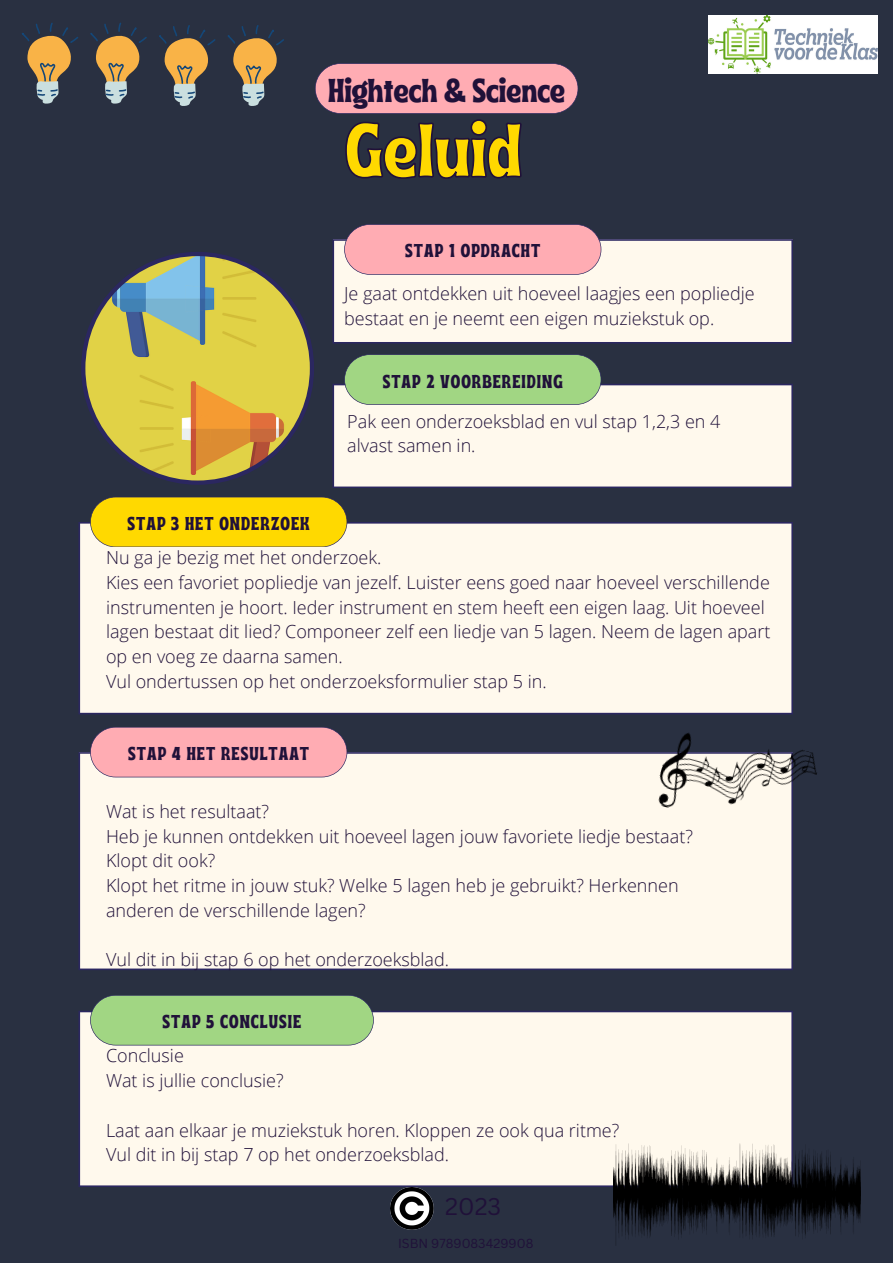
<style>
.page{position:relative;width:893px;height:1263px;background:#293041}
.page>*{position:absolute;margin:0;border:0;box-sizing:border-box;transform-origin:0 0}
.t1{font:75.6px "Ayr Tropika Island Int";color:#ffd900}
.t2{font:33.08px "Ayr Tropika Island Int";color:#201139}
.t3{font:23.55px "Canva Sans";color:#201139}
.t4{font:18.6px "Ayr Tropika Island Int";letter-spacing:.055em;color:#201139}
.t5{font:300 18px/24.8px "Open Sans";color:#201139}
.t6{font:12.75px "Canva Sans";color:#201139}
</style>
<div class="page">
<div style="left:332px;top:239px;width:461px;height:105px;background:#fff9ed"></div>
<div style="left:332px;top:384px;width:461px;height:104px;background:#fff9ed"></div>
<div style="left:78px;top:1011px;width:715px;height:176px;background:#fff9ed"></div>
<div style="left:78px;top:752px;width:715px;height:218px;background:#fff9ed"></div>
<div style="left:78px;top:522px;width:715px;height:192px;background:#fff9ed"></div>
<svg style="left:90px;top:497px;width:257px;height:50px;background:#f6d208"></svg>
<svg style="left:344px;top:224px;width:257px;height:51px;background:#f3a7af"></svg>
<svg style="left:344px;top:354px;width:257px;height:51px;background:#9ccd82"></svg>
<svg style="left:90px;top:727px;width:257px;height:50px;background:#f5a8af"></svg>
<svg style="left:90px;top:995px;width:284px;height:50px;background:#9ecf82"></svg>
<svg style="left:81px;top:252px;width:233px;height:233px;fill:#e1d146"></svg>
<svg style="left:315px;top:63px;width:263px;height:116px"></svg>
<svg style="left:22px;top:23px;width:56px;height:81px"></svg>
<img style="left:709px;top:16px;width:168px;height:58px">
<img style="left:390px;top:1187px;width:43px;height:43px">
<img style="left:652px;top:714px;width:165px;height:130px">
<img style="left:613px;top:1133px;width:247px;height:103px">
<svg style="left:90px;top:22px;width:57px;height:82px"></svg>
<svg style="left:159px;top:25px;width:57px;height:81px"></svg>
<svg style="left:227px;top:25px;width:57px;height:81px"></svg>
<p class="t2" style="left:328px;top:59px;width:238px">Hightech &amp; Science</p>
<h1 class="t1" style="left:345px;top:78px;width:178px">Geluid</h1>
<p class="t4" style="left:405px;top:233px;width:137px">STAP 1 OPDRACHT</p>
<h5 class="t5" style="left:344px;top:281px;width:412px">Je gaat ontdekken uit hoeveel laagjes een popliedje bestaat en je neemt een eigen muziekstuk op.</h5>
<p class="t4" style="left:383px;top:363px;width:182px">STAP 2 VOORBEREIDING</p>
<p class="t4" style="left:128px;top:506px;width:184px">STAP 3 HET ONDERZOEK</p>
<h5 class="t5" style="left:347px;top:408px;width:375px">Pak een onderzoeksblad en vul stap 1,2,3 en 4 alvast samen in.</h5>
<h4 class="t5" style="left:106px;top:545px;width:666px">Nu ga je bezig met het onderzoek.<br>Kies een favoriet popliedje van jezelf. Luister eens goed naar hoeveel verschillende instrumenten je hoort. Ieder instrument en stem heeft een eigen laag. Uit hoeveel lagen bestaat dit lied? Componeer zelf een liedje van 5 lagen. Neem de lagen apart op en voeg ze daarna samen.<br>Vul ondertussen op het onderzoeksformulier stap 5 in.</h4>
<p class="t4" style="left:128px;top:736px;width:182px">STAP 4 HET RESULTAAT</p>
<h5 class="t5" style="left:106px;top:798px;width:588px">Wat is het resultaat?<br>Heb je kunnen ontdekken uit hoeveel lagen jouw favoriete liedje bestaat?<br>Klopt dit ook?<br>Klopt het ritme in jouw stuk? Welke 5 lagen heb je gebruikt? Herkennen anderen de verschillende lagen?</h5>
<h4 class="t5" style="left:106px;top:947px;width:344px">Vul dit in bij stap 6 op het onderzoeksblad.</h4>
<p class="t4" style="left:163px;top:1004px;width:140px">STAP 5 CONCLUSIE</p>
<h4 class="t5" style="left:106px;top:1043px;width:179px">Conclusie<br>Wat is jullie conclusie?</h4>
<h5 class="t5" style="left:106px;top:1117px;width:515px">Laat aan elkaar je muziekstuk horen. Kloppen ze ook qua ritme?<br>Vul dit in bij stap 7 op het onderzoeksblad.</h5>
<h5 class="t3" style="left:445px;top:1190px;width:57px">2023</h5>
<h5 class="t6" style="left:398px;top:1235px;width:137px">ISBN 9789083429908</h5>
</div>
